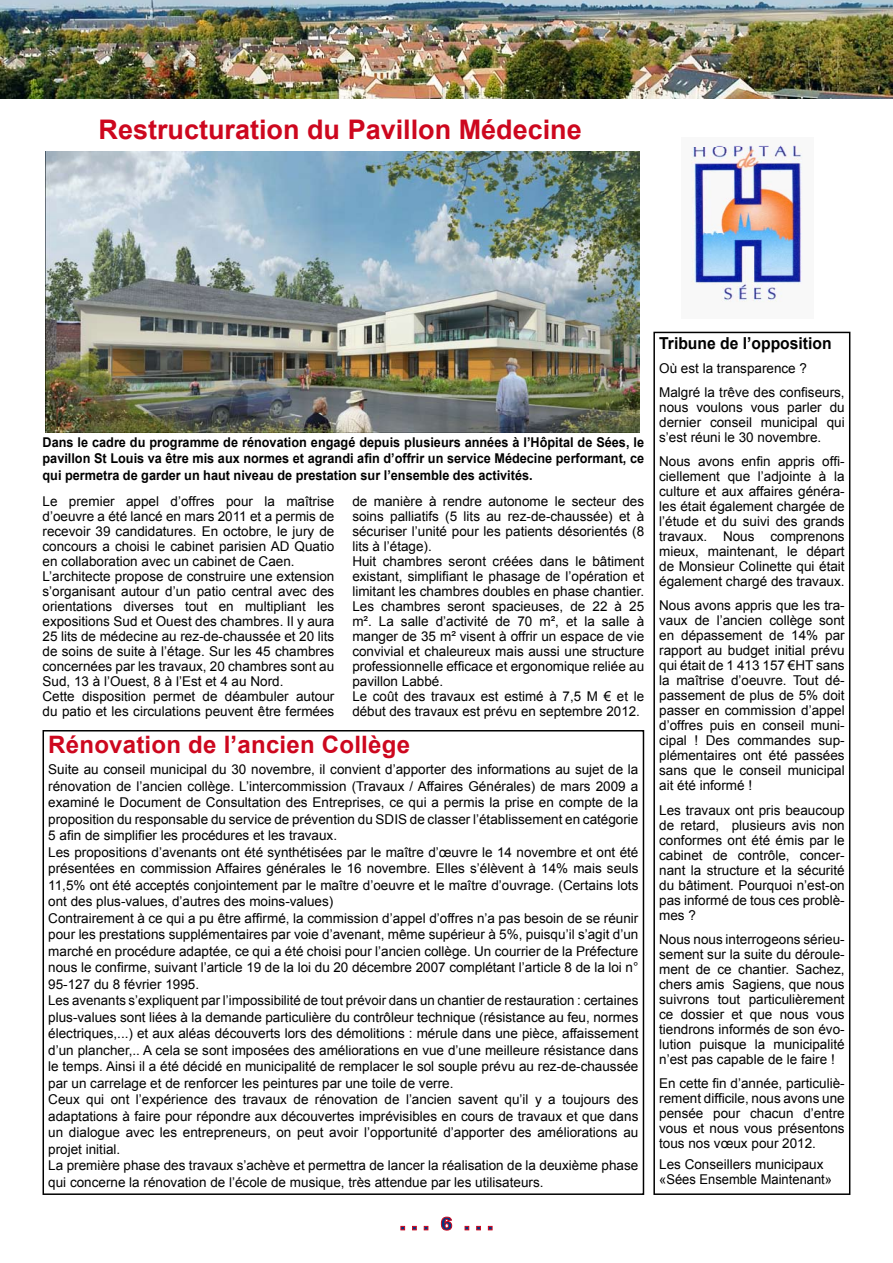
<style>
.page{position:relative;width:893px;height:1263px;background:#fff}
.page>*{position:absolute;margin:0;border:0;box-sizing:border-box;transform-origin:0 0}
.t1{font:700 27px "Arial";color:#cd071e}
.t2{font:700 24px "Arial";letter-spacing:.01em;color:#cd071e}
.t3{font:700 16.5px "Arial";color:#000;scale:.95 1}
.t4{font:13.5px/15px "Arial";color:#000;text-align:justify}
.t5{font:700 13.5px/16.5px "Arial";color:#000;text-align:justify;scale:.94 1}
</style>
<div class="page">
<img style="left:0;top:0;width:893px;height:98px">
<svg style="left:400px;top:1216px;width:93px;height:15px"></svg>
<div style="left:653px;top:332px;width:197px;height:863px;border:2px solid #000"></div>
<img style="left:46px;top:152px;width:594px;height:281px">
<img style="left:691px;top:145px;width:111px;height:157px">
<div style="left:43px;top:730px;width:601px;height:465px;border:2px solid #000"></div>
<h1 class="t1" style="left:99px;top:112px;width:485px">Restructuration du Pavillon Médecine</h1>
<p class="t5" style="left:43px;top:434px;width:641px">Dans le cadre du programme de rénovation engagé depuis plusieurs années à l’Hôpital de Sées, le pavillon St Louis va être mis aux normes et agrandi afin d’offrir un service Médecine performant, ce qui permetra de garder un haut niveau de prestation sur l’ensemble des activités.</p>
<p class="t4" style="left:43px;top:494px;width:293px;text-align:left">Le premier appel d’offres pour la maîtrise d’oeuvre a été lancé en mars 2011 et a permis de recevoir 39 candidatures. En octobre, le jury de concours a choisi le cabinet parisien AD Quatio en collaboration avec un cabinet de Caen.<br>L’architecte propose de construire une extension s’organisant autour d’un patio central avec des orientations diverses tout en multipliant les expositions Sud et Ouest des chambres. Il y aura 25 lits de médecine au rez-de-chaussée et 20 lits de soins de suite à l’étage. Sur les 45 chambres concernées par les travaux, 20 chambres sont au Sud, 13 à l’Ouest, 8 à l’Est et 4 au Nord.<br>Cette disposition permet de déambuler autour du patio et les circulations peuvent être fermées</p>
<p class="t4" style="left:352px;top:494px;width:293px;text-align:left">de manière à rendre autonome le secteur des soins palliatifs (5 lits au rez-de-chaussée) et à sécuriser l’unité pour les patients désorientés (8 lits à l’étage).<br>Huit chambres seront créées dans le bâtiment existant, simplifiant le phasage de l’opération et limitant les chambres doubles en phase chantier.<br>Les chambres seront spacieuses, de 22 à 25 m². La salle d’activité de 70 m², et la salle à manger de 35 m² visent à offrir un espace de vie convivial et chaleureux mais aussi une structure professionnelle efficace et ergonomique reliée au pavillon Labbé.<br>Le coût des travaux est estimé à 7,5 M € et le début des travaux est prévu en septembre 2012.</p>
<h2 class="t2" style="left:48px;top:729px;width:363px">Rénovation de l’ancien Collège</h2>
<p class="t4" style="left:48px;top:761px;width:592px;line-height:16.5px;text-align:left">Suite au conseil municipal du 30 novembre, il convient d’apporter des informations au sujet de la rénovation de l’ancien collège. L’intercommission (Travaux / Affaires Générales) de mars 2009 a examiné le Document de Consultation des Entreprises, ce qui a permis la prise en compte de la proposition du responsable du service de prévention du SDIS de classer l’établissement en catégorie 5 afin de simplifier les procédures et les travaux.<br>Les propositions d’avenants ont été synthétisées par le maître d’œuvre le 14 novembre et ont été présentées en commission Affaires générales le 16 novembre. Elles s’élèvent à 14% mais seuls 11,5% ont été acceptés conjointement par le maître d’oeuvre et le maître d’ouvrage. (Certains lots ont des plus-values, d’autres des moins-values)<br>Contrairement à ce qui a pu être affirmé, la commission d’appel d’offres n’a pas besoin de se réunir pour les prestations supplémentaires par voie d’avenant, même supérieur à 5%, puisqu’il s’agit d’un marché en procédure adaptée, ce qui a été choisi pour l’ancien collège. Un courrier de la Préfecture nous le confirme, suivant l’article 19 de la loi du 20 décembre 2007 complétant l’article 8 de la loi n° 95-127 du 8 février 1995.<br>Les avenants s’expliquent par l’impossibilité de tout prévoir dans un chantier de restauration : certaines plus-values sont liées à la demande particulière du contrôleur technique (résistance au feu, normes électriques,...) et aux aléas découverts lors des démolitions : mérule dans une pièce, affaissement d’un plancher,.. A cela se sont imposées des améliorations en vue d’une meilleure résistance dans le temps. Ainsi il a été décidé en municipalité de remplacer le sol souple prévu au rez-de-chaussée par un carrelage et de renforcer les peintures par une toile de verre.<br>Ceux qui ont l’expérience des travaux de rénovation de l’ancien savent qu’il y a toujours des adaptations à faire pour répondre aux découvertes imprévisibles en cours de travaux et que dans un dialogue avec les entrepreneurs, on peut avoir l’opportunité d’apporter des améliorations au projet initial.<br>La première phase des travaux s’achève et permettra de lancer la réalisation de la deuxième phase qui concerne la rénovation de l’école de musique, très attendue par les utilisateurs.</p>
<p class="t3" style="left:659px;top:333px;width:183px">Tribune de l’opposition</p>
<p class="t4" style="left:659px;top:357px;width:187px;line-height:24px">Où est la transparence ?<br>Malgré la trêve des confiseurs,</p>
<p class="t4" style="left:659px;top:400px;width:187px">nous voulons vous parler du dernier conseil municipal qui s’est réuni le 30 novembre.</p>
<p class="t4" style="left:659px;top:454px;width:187px">Nous avons enfin appris offi&shy;ciellement que l’adjointe à la culture et aux affaires généra&shy;les était également chargée de l’étude et du suivi des grands travaux. Nous comprenons mieux, maintenant, le départ de Monsieur Colinette qui était également chargé des travaux.</p>
<p class="t4" style="left:659px;top:598px;width:187px">Nous avons appris que les tra&shy;vaux de l’ancien collège sont en dépassement de 14% par rapport au budget initial prévu qui était de 1 413 157 €HT sans la maîtrise d’oeuvre. Tout dé&shy;passement de plus de 5% doit passer en commission d’appel d’offres puis en conseil muni&shy;cipal ! Des commandes sup&shy;plémentaires ont été passées sans que le conseil municipal ait été informé !</p>
<p class="t4" style="left:659px;top:802px;width:187px">Les travaux ont pris beaucoup de retard, plusieurs avis non conformes ont été émis par le cabinet de contrôle, concer&shy;nant la structure et la sécurité du bâtiment. Pourquoi n’est-on pas informé de tous ces problè&shy;mes ?</p>
<p class="t4" style="left:659px;top:931px;width:187px">Nous nous interrogeons sérieu&shy;sement sur la suite du déroule&shy;ment de ce chantier. Sachez, chers amis Sagiens, que nous suivrons tout particulièrement ce dossier et que nous vous tiendrons informés de son évo&shy;lution puisque la municipalité n’est pas capable de le faire !</p>
<p class="t4" style="left:659px;top:1075px;width:187px">En cette fin d’année, particuliè&shy;rement difficile, nous avons une pensée pour chacun d’entre vous et nous vous présentons tous nos vœux pour 2012.</p>
<p class="t4" style="left:659px;top:1156px;width:174px">Les Conseillers municipaux «Sées Ensemble Maintenant»</p>
</div>
